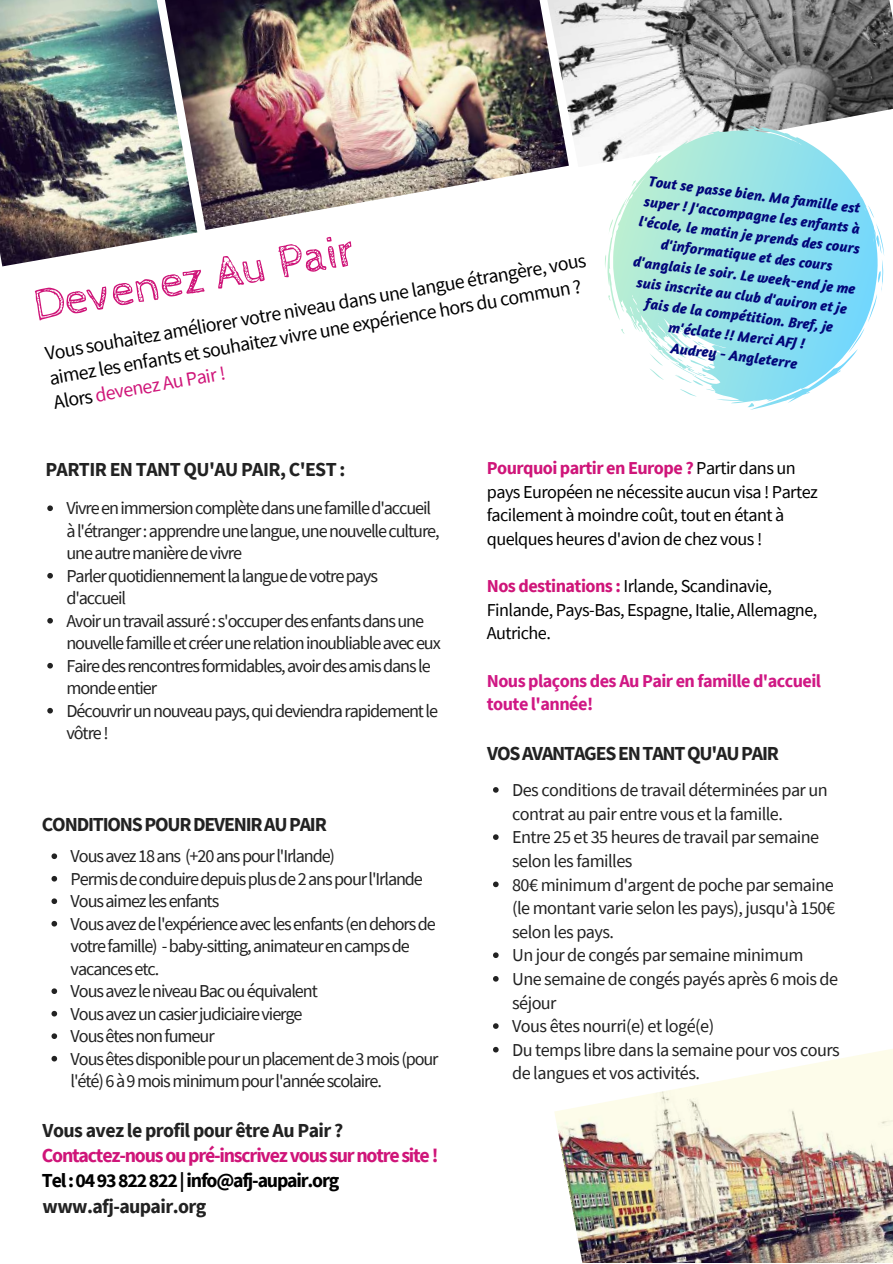
<style>
.page{position:relative;width:893px;height:1264px;background:#fff}
.page>*{position:absolute;margin:0;border:0;box-sizing:border-box;transform-origin:0 0}
.t1{font:46.35px "Cabin Sketch";color:#cf1579}
.t2{font:19.8px/24.6px "Source Sans Pro";color:#000}
.t3{font:700 19.8px "Source Sans Pro";letter-spacing:-.03em;color:#222}
.t4{font:700 19.8px "Source Sans Pro";letter-spacing:-.06em;color:#222}
.t5{font:700 19.8px "Source Sans Pro";letter-spacing:-.06em;color:#cf1579}
.t6{font:700 19.8px "Source Sans Pro";letter-spacing:-.06em;color:#000}
.t7{font:18.15px/22.5px "Source Sans Pro";letter-spacing:-.06em;color:#222}
.t8{font:18.15px/23.5px "Source Sans Pro";letter-spacing:-.03em;color:#222}
.t9{font:18.15px/23.5px "Source Sans Pro";letter-spacing:-.03em;color:#000}
.t10{font:700 18.15px/23.5px "Source Sans Pro";letter-spacing:-.03em;color:#d01884}
.t11{font:italic 700 14.85px/20.2px "Amaranth";color:#02067a;text-align:center}
.s1{color:#cf1579}
.s2{font-weight:700;color:#cf1579}
</style>
<div class="page">
<svg style="left:47px;top:505px;width:6px;height:6px"></svg>
<svg style="left:47px;top:573px;width:6px;height:5px"></svg>
<svg style="left:47px;top:618px;width:6px;height:5px"></svg>
<svg style="left:47px;top:663px;width:6px;height:5px"></svg>
<svg style="left:47px;top:708px;width:6px;height:5px"></svg>
<img style="left:0;top:0;width:197px;height:266px">
<img style="left:165px;top:0;width:396px;height:230px">
<img style="left:547px;top:0;width:345px;height:167px">
<svg style="left:493px;top:787px;width:5px;height:5px"></svg>
<svg style="left:493px;top:834px;width:5px;height:6px"></svg>
<svg style="left:493px;top:881px;width:5px;height:6px"></svg>
<svg style="left:493px;top:952px;width:5px;height:6px"></svg>
<svg style="left:493px;top:976px;width:5px;height:5px"></svg>
<svg style="left:493px;top:1023px;width:5px;height:5px"></svg>
<svg style="left:493px;top:1046px;width:5px;height:6px"></svg>
<img style="left:554px;top:1049px;width:338px;height:213px">
<svg style="left:587px;top:108px;width:305px;height:302px"></svg>
<svg style="left:51px;top:853px;width:6px;height:6px"></svg>
<svg style="left:51px;top:876px;width:6px;height:5px"></svg>
<svg style="left:51px;top:898px;width:6px;height:6px"></svg>
<svg style="left:51px;top:920px;width:6px;height:6px"></svg>
<svg style="left:51px;top:988px;width:6px;height:6px"></svg>
<svg style="left:51px;top:1010px;width:6px;height:6px"></svg>
<svg style="left:51px;top:1033px;width:6px;height:5px"></svg>
<svg style="left:51px;top:1055px;width:6px;height:6px"></svg>
<h1 class="t1" style="left:30px;top:280px;width:327px;rotate:-10deg">Devenez Au Pair</h1>
<p class="t2" style="left:43px;top:342px;width:550px;rotate:-10deg">Vous souhaitez améliorer votre niveau dans une langue étrangère, vous aimez les enfants et souhaitez vivre une expérience hors du commun ?<br>Alors <span class="s1">devenez Au Pair !</span></p>
<p class="t11" style="left:644px;top:171px;width:225px;rotate:7deg">Tout se passe bien. Ma famille est super ! J'accompagne les enfants à l'école, le matin je prends des cours d'informatique et des cours d'anglais le soir. Le week-end je me suis inscrite au club d'aviron et je fais de la compétition. Bref, je m'éclate !! Merci AFJ !<br>Audrey - Angleterre</p>
<p class="t3" style="left:45px;top:457px;width:301px">PARTIR EN TANT QU'AU PAIR, C'EST :</p>
<p class="t7" style="left:66px;top:497px;width:376px">Vivreenimmersioncomplètedansunefamilled'accueil àl'étranger:apprendreunelangue,unenouvelleculture, uneautremanièredevivre Parlerquotidiennementlalanguedevotrepays d'accueil Avoiruntravailassuré:s'occuperdesenfantsdansune nouvellefamilleetcréerunerelationinoubliableaveceux Fairedesrencontresformidables,avoirdesamisdansle mondeentier Découvrirunnouveaupays,quideviendrarapidementle vôtre!</p>
<p class="t4" style="left:42px;top:811px;width:286px">CONDITIONSPOURDEVENIRAUPAIR</p>
<p class="t7" style="left:71px;top:844px;width:369px">Vousavez18ans (+20anspourl'Irlande)<br>Permisdeconduiredepuisplusde2anspourl'Irlande Vousaimezlesenfants Vousavezdel'expérienceaveclesenfants(endehorsde votrefamille) -baby-sitting,animateurencampsde vacancesetc.<br>VousavezleniveauBacouéquivalent Vousavezuncasierjudiciairevierge Vousêtesnonfumeur Vousêtesdisponiblepourunplacementde3mois(pour l'été)6à9moisminimumpourl'annéescolaire.</p>
<p class="t3" style="left:43px;top:1117px;width:302px">Vous avez le profil pour être Au Pair ?</p>
<p class="t5" style="left:42px;top:1142px;width:398px">Contactez-nousoupré-inscrivezvoussurnotresite!</p>
<p class="t6" style="left:42px;top:1167px;width:299px">Tel:0493822822|info@afj-aupair.org</p>
<p class="t3" style="left:43px;top:1192px;width:165px">www.afj-aupair.org</p>
<p class="t9" style="left:487px;top:456px;width:332px"><span class="s2">Pourquoi partir en Europe ?</span> Partir dans un pays Européen ne nécessite aucun visa ! Partez facilement à moindre coût, tout en étant à quelques heures d'avion de chez vous !</p>
<p class="t9" style="left:487px;top:574px;width:332px"><span class="s2">Nos destinations :</span> Irlande, Scandinavie,<br>Finlande, Pays-Bas, Espagne, Italie, Allemagne,<br>Autriche.</p>
<p class="t10" style="left:487px;top:668px;width:336px">Nous plaçons des Au Pair en famille d'accueil toute l'année!</p>
<p class="t4" style="left:487px;top:740px;width:293px">VOSAVANTAGESENTANTQU'AUPAIR</p>
<p class="t8" style="left:512px;top:777px;width:329px">Des conditions de travail déterminées par un contrat au pair entre vous et la famille.<br>Entre 25 et 35 heures de travail par semaine selon les familles<br>80€ minimum d'argent de poche par semaine (le montant varie selon les pays), jusqu'à 150€ selon les pays.<br>Un jour de congés par semaine minimum<br>Une semaine de congés payés après 6 mois de séjour<br>Vous êtes nourri(e) et logé(e)<br>Du temps libre dans la semaine pour vos cours de langues et vos activités.</p>
</div>
